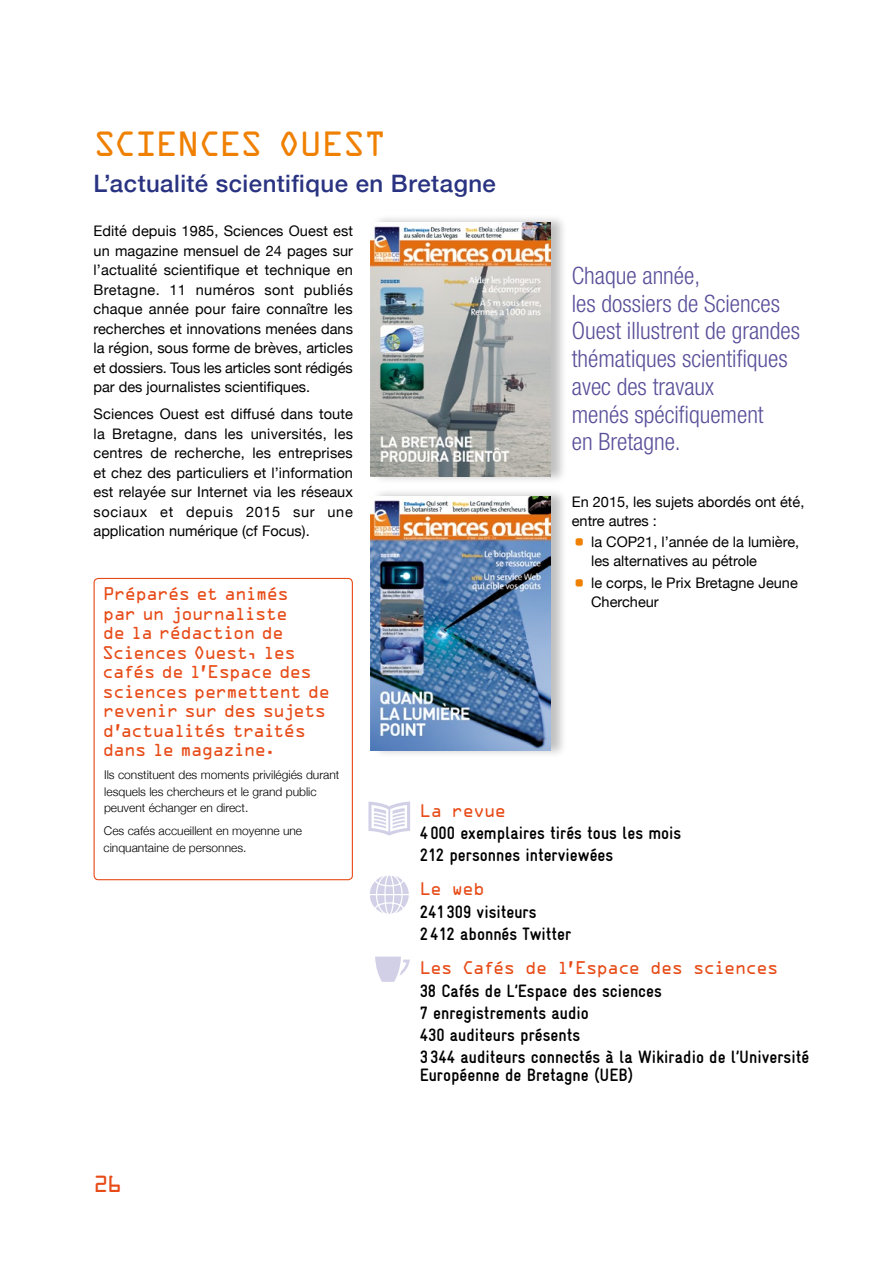
<style>
.page{position:relative;width:893px;height:1263px;background:#fff}
.page>*{position:absolute;margin:0;border:0;box-sizing:border-box;transform-origin:0 0}
.t1{font:31.5px "OCRA Std";letter-spacing:-.055em;color:#ef8002}
.t2{font:300 condensed 24px/27.8px "Helvetica Neue";color:#5a509a}
.t3{font:500 24px "Helvetica Neue";letter-spacing:.02em;color:#293381}
.t4{font:21px "OCRA Std";color:#e74b17}
.t5{font:700 18px/22.2px "Gravur Condensed";color:#000}
.t6{font:16.5px/19.5px "OCRA Std";letter-spacing:-.07em;color:#e74b17}
.t7{font:14.55px/19.5px "Helvetica Neue";color:#000}
.t8{font:300 12px/16.5px "Helvetica Neue";color:#000}
</style>
<div class="page">
<div style="left:371px;top:213px;width:197px;height:272px;background:#000;opacity:.25"></div>
<img style="left:371px;top:222px;width:179px;height:254px">
<div style="left:371px;top:488px;width:197px;height:271px;background:#000;opacity:.25"></div>
<img style="left:371px;top:496px;width:179px;height:254px">
<svg style="left:368px;top:801px;width:42px;height:35px"></svg>
<svg style="left:370px;top:875px;width:39px;height:39px"></svg>
<svg style="left:375px;top:956px;width:35px;height:26px"></svg>
<div style="left:94px;top:578px;width:259px;height:302px;border:1px solid #e74b17;border-radius:4px"></div>
<h1 class="t1" style="left:94px;top:130px;width:294px">SCIENCES OUEST</h1>
<h2 class="t3" style="left:94px;top:168px;width:404px">L’actualité scientifique en Bretagne</h2>
<p class="t7" style="left:94px;top:221px;width:261px;text-align:justify">Edité depuis 1985, Sciences Ouest est un magazine mensuel de 24 pages sur l’actualité scientifique et technique en Bretagne. 11 numéros sont publiés chaque année pour faire connaître les recherches et innovations menées dans la région, sous forme de brèves, articles et dossiers. Tous les articles sont rédigés par des journalistes scientifiques.</p>
<p class="t7" style="left:94px;top:404px;width:261px;text-align:justify">Sciences Ouest est diffusé dans toute la Bretagne, dans les universités, les centres de recherche, les entreprises et chez des particuliers et l’information est relayée sur Internet via les réseaux sociaux et depuis 2015 sur une application numérique (cf Focus).</p>
<h2 class="t2" style="left:572px;top:261px;width:230px">Chaque année,<br>les dossiers de Sciences<br>Ouest illustrent de grandes thématiques scientifiques avec des travaux<br>menés spécifiquement<br>en Bretagne.</h2>
<p class="t7" style="left:572px;top:491px;width:234px">En 2015, les sujets abordés ont été, entre autres :</p>
<p class="t7" style="left:591px;top:531px;width:210px">la COP21, l’année de la lumière, les alternatives au pétrole</p>
<p class="t7" style="left:591px;top:573px;width:208px">le corps, le Prix Bretagne Jeune<br>Chercheur</p>
<p class="t6" style="left:102px;top:586px;width:230px">Préparés et animés<br>par un journaliste<br>de la rédaction de<br>Sciences Ouest, les cafés de l’Espace des sciences permettent de revenir sur des sujets d’actualités traités dans le magazine.</p>
<p class="t8" style="left:104px;top:766px;width:237px">Ils constituent des moments privilégiés durant lesquels les chercheurs et le grand public peuvent échanger en direct.</p>
<p class="t8" style="left:104px;top:822px;width:200px">Ces cafés accueillent en moyenne une cinquantaine de personnes.</p>
<p class="t6" style="left:420px;top:802px;width:88px">La revue</p>
<p class="t5" style="left:420px;top:821px;width:263px">4 000 exemplaires tirés tous les mois<br>212 personnes interviewées</p>
<p class="t6" style="left:420px;top:881px;width:67px">Le web</p>
<p class="t5" style="left:420px;top:900px;width:153px">241 309 visiteurs<br>2 412 abonnés Twitter</p>
<p class="t6" style="left:420px;top:960px;width:360px">Les Cafés de l’Espace des sciences</p>
<p class="t5" style="left:420px;top:979px;width:391px">38 Cafés de L’Espace des sciences<br>7 enregistrements audio<br>430 auditeurs présents<br>3 344 auditeurs connectés à la Wikiradio de l’Université</p>
<p class="t5" style="left:420px;top:1064px;width:215px">Européenne de Bretagne (UEB)</p>
<h3 class="t4" style="left:94px;top:1175px;width:30px">26</h3>
</div>
